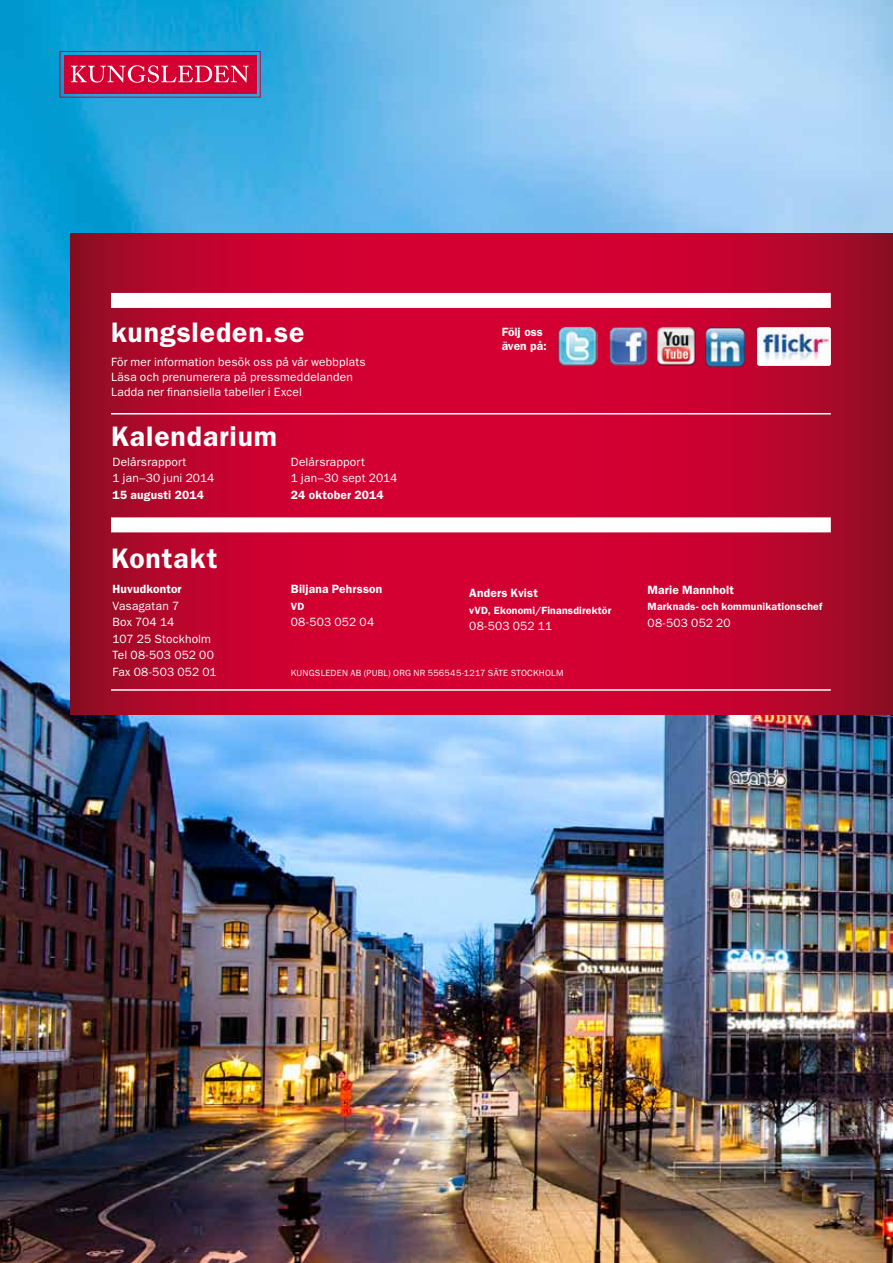
<style>
.page{position:relative;width:893px;height:1263px;background:#fff}
.page>*{position:absolute;margin:0;border:0;box-sizing:border-box;transform-origin:0 0}
.t1{font:600 28.35px "ITC Franklin Gothic Std";letter-spacing:.03em;color:#fff}
.t2{font:12px/16.5px "ITC Franklin Gothic Std";letter-spacing:.015em;color:#fff}
.t3{font:600 12px/13.5px "ITC Franklin Gothic Std";letter-spacing:.015em;color:#fff}
.t4{font:600 10.5px "ITC Franklin Gothic Std";letter-spacing:.02em;color:#fff}
.t5{font:9px "ITC Franklin Gothic Std";letter-spacing:.025em;color:#fff}
</style>
<div class="page">
<img style="left:0;top:0;width:893px;height:1263px">
<svg style="left:70px;top:234px;width:823px;height:480px"></svg>
<div style="left:111px;top:293px;width:720px;height:15px;background:#fff"></div>
<hr style="left:111px;top:413px;width:720px;height:1px;background:#fff">
<hr style="left:111px;top:689px;width:720px;height:2px;background:#fff">
<div style="left:111px;top:517px;width:720px;height:15px;background:#fff"></div>
<img style="left:558px;top:327px;width:39px;height:39px">
<img style="left:609px;top:327px;width:39px;height:39px">
<div style="left:757px;top:327px;width:74px;height:39px;background:#fff;border-radius:2px"></div>
<img style="left:760px;top:327px;width:70px;height:39px">
<img style="left:705px;top:327px;width:40px;height:40px">
<img style="left:656px;top:326px;width:40px;height:40px">
<div style="left:64px;top:55px;width:192px;height:39px;background:#d40032"></div>
<div style="left:60px;top:51px;width:201px;height:47px;border:1px solid #d40032"></div>
<svg style="left:71px;top:65px;width:178px;height:18px"></svg>
<h1 class="t1" style="left:111px;top:315px;width:195px">kungsleden.se</h1>
<p class="t2" style="left:111px;top:354px;width:256px;line-height:15px">För mer information besök oss på vår webbplats<br>Läsa och prenumerera på pressmeddelanden<br>Ladda ner finansiella tabeller i Excel</p>
<h1 class="t1" style="left:111px;top:419px;width:168px">Kalendarium</h1>
<p class="t2" style="left:113px;top:453px;width:103px">Delårsrapport<br>1 jan–30 juni 2014</p>
<p class="t3" style="left:113px;top:488px;width:93px">15 augusti 2014</p>
<p class="t2" style="left:291px;top:453px;width:108px">Delårsrapport<br>1 jan–30 sept 2014</p>
<p class="t3" style="left:291px;top:488px;width:94px">24 oktober 2014</p>
<h1 class="t1" style="left:111px;top:541px;width:108px">Kontakt</h1>
<p class="t3" style="left:502px;top:325px;width:47px">Följ oss även på:</p>
<p class="t3" style="left:113px;top:582px;width:71px">Huvudkontor</p>
<p class="t2" style="left:113px;top:597px;width:106px">Vasagatan 7<br>Box 704 14<br>107 25 Stockholm<br>Tel 08-503 052 00<br>Fax 08-503 052 01</p>
<p class="t3" style="left:291px;top:582px;width:93px">Biljana Pehrsson</p>
<p class="t4" style="left:291px;top:600px;width:15px">VD</p>
<p class="t2" style="left:291px;top:614px;width:85px">08-503 052 04</p>
<p class="t3" style="left:469px;top:586px;width:70px">Anders Kvist</p>
<p class="t4" style="left:469px;top:604px;width:144px">vVD, Ekonomi/Finansdirektör</p>
<p class="t2" style="left:469px;top:618px;width:85px">08-503 052 11</p>
<p class="t5" style="left:291px;top:667px;width:274px">KUNGSLEDEN AB (PUBL) ORG NR 556545-1217 SÄTE STOCKHOLM</p>
<p class="t3" style="left:648px;top:583px;width:88px">Marie Mannholt</p>
<p class="t4" style="left:648px;top:601px;width:176px">Marknads- och kommunikationschef</p>
<p class="t2" style="left:648px;top:615px;width:85px">08-503 052 20</p>
</div>
